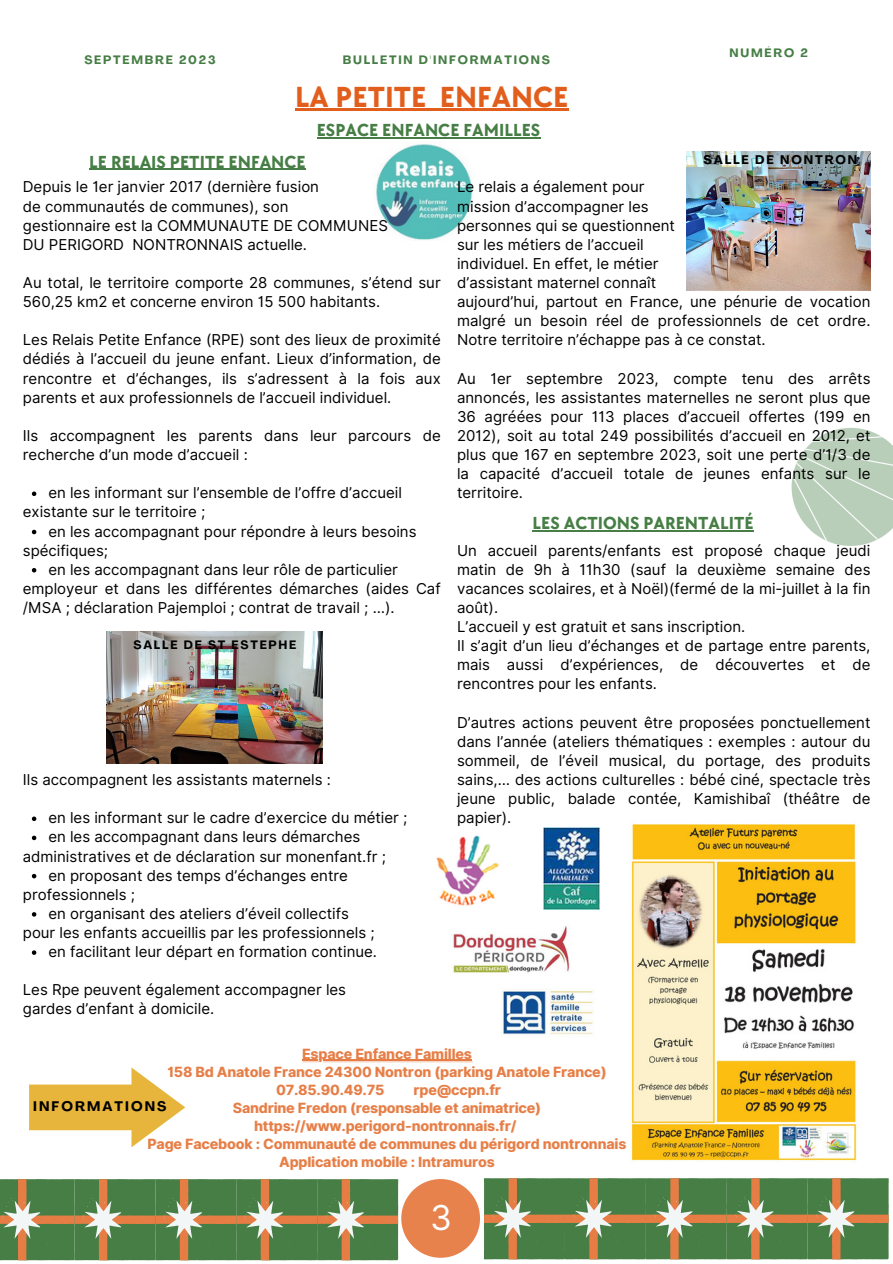
<style>
.page{position:relative;width:893px;height:1264px;background:#fff}
.page>*{position:absolute;margin:0;border:0;box-sizing:border-box;transform-origin:0 0}
.t1{font:34.2px "Inter";color:#fff}
.t2{font:700 30px "TT Chocolates";color:#e25e1c}
.t3{font:700 18px "TT Chocolates";color:#467e45}
.t4{font:15px/19px "Inter";color:#000;text-align:justify}
.t5{font:700 14.1px "Inter";color:#e67d45}
.t6{font:700 13.65px "Agrandir";letter-spacing:.15em;color:#000}
.t7{font:700 12.3px "Agrandir";letter-spacing:.15em;color:#000}
.t8{font:700 12px "Agrandir";letter-spacing:.15em;color:#467e45}
.t9{font:700 12px "Agrandir";letter-spacing:.15em;color:#000}
</style>
<div class="page">
<img style="left:0;top:108px;width:892px;height:1153px">
<hr style="left:302px;top:1059px;width:169px;height:1px;background:#e67d45">
<hr style="left:295px;top:109px;width:131px;height:2px;background:#e25e1c">
<svg style="left:426px;top:109px;width:14px;height:2px"></svg>
<hr style="left:440px;top:109px;width:128px;height:2px;background:#e25e1c">
<hr style="left:532px;top:530px;width:221px;height:1px;background:#467e45">
<hr style="left:89px;top:169px;width:217px;height:1px;background:#467e45">
<p class="t8" style="left:84px;top:55px;width:133px">SEPTEMBRE 2023</p>
<p class="t8" style="left:343px;top:55px;width:208px">BULLETIN D'INFORMATIONS</p>
<p class="t2" style="left:295px;top:80px;width:275px">LA PETITE ENFANCE</p>
<p class="t3" style="left:317px;top:120px;width:225px">ESPACE ENFANCE FAMILLES</p>
<p class="t3" style="left:89px;top:151px;width:218px">LE RELAIS PETITE ENFANCE</p>
<p class="t8" style="left:729px;top:48px;width:80px">NUMÉRO 2</p>
<p class="t7" style="left:703px;top:155px;width:155px">SALLE DE NONTRON</p>
<p class="t4" style="left:23px;top:177px;width:298px">Depuis le 1er janvier 2017 (dernière fusion</p>
<p class="t4" style="left:23px;top:196px;width:267px">de communautés de communes), son</p>
<p class="t4" style="left:23px;top:216px;width:366px">gestionnaire est la COMMUNAUTE DE COMMUNES</p>
<p class="t4" style="left:23px;top:235px;width:286px">DU PERIGORD NONTRONNAIS actuelle.</p>
<p class="t4" style="left:23px;top:273px;width:419px">Au total, le territoire comporte 28 communes, s’étend sur<br>560,25 km2 et concerne environ 15 500 habitants.</p>
<p class="t4" style="left:23px;top:330px;width:419px">Les Relais Petite Enfance (RPE) sont des lieux de proximité dédiés à l’accueil du jeune enfant. Lieux d’information, de rencontre et d’échanges, ils s’adressent à la fois aux parents et aux professionnels de l’accueil individuel.</p>
<p class="t4" style="left:23px;top:426px;width:419px">Ils accompagnent les parents dans leur parcours de recherche d’un mode d’accueil :</p>
<p class="t4" style="left:48px;top:483px;width:355px">en les informant sur l’ensemble de l’offre d’accueil</p>
<p class="t4" style="left:48px;top:521px;width:369px">en les accompagnant pour répondre à leurs besoins</p>
<p class="t4" style="left:48px;top:559px;width:351px">en les accompagnant dans leur rôle de particulier</p>
<p class="t4" style="left:23px;top:502px;width:184px">existante sur le territoire ;</p>
<p class="t4" style="left:23px;top:540px;width:87px">spécifiques;</p>
<p class="t4" style="left:23px;top:579px;width:419px">employeur et dans les différentes démarches (aides Caf /MSA ; déclaration Pajemploi ; contrat de travail ; …).</p>
<p class="t9" style="left:133px;top:640px;width:164px">SALLE DE ST ESTEPHE</p>
<p class="t4" style="left:23px;top:770px;width:309px">Ils accompagnent les assistants maternels :</p>
<p class="t4" style="left:48px;top:808px;width:360px">en les informant sur le cadre d’exercice du métier ;</p>
<p class="t4" style="left:48px;top:827px;width:313px">en les accompagnant dans leurs démarches</p>
<p class="t4" style="left:48px;top:865px;width:301px">en proposant des temps d’échanges entre</p>
<p class="t4" style="left:48px;top:903px;width:302px">en organisant des ateliers d’éveil collectifs</p>
<p class="t4" style="left:48px;top:942px;width:330px">en facilitant leur départ en formation continue.</p>
<p class="t4" style="left:23px;top:846px;width:364px">administratives et de déclaration sur monenfant.fr ;</p>
<p class="t4" style="left:23px;top:884px;width:114px">professionnels ;</p>
<p class="t4" style="left:23px;top:923px;width:353px">pour les enfants accueillis par les professionnels ;</p>
<p class="t4" style="left:23px;top:980px;width:325px">Les Rpe peuvent également accompagner les</p>
<p class="t4" style="left:23px;top:999px;width:193px">gardes d’enfant à domicile.</p>
<p class="t4" style="left:457px;top:177px;width:189px">Le relais a également pour</p>
<p class="t4" style="left:457px;top:196px;width:193px">mission d’accompagner les</p>
<p class="t4" style="left:457px;top:216px;width:219px">personnes qui se questionnent</p>
<p class="t4" style="left:457px;top:235px;width:188px">sur les métiers de l’accueil</p>
<p class="t4" style="left:457px;top:254px;width:203px">individuel. En effet, le métier</p>
<p class="t4" style="left:457px;top:273px;width:201px">d’assistant maternel connaît</p>
<p class="t4" style="left:457px;top:292px;width:415px">aujourd’hui, partout en France, une pénurie de vocation malgré un besoin réel de professionnels de cet ordre.<br>Notre territoire n’échappe pas à ce constat.</p>
<p class="t4" style="left:457px;top:368px;width:415px">Au 1er septembre 2023, compte tenu des arrêts annoncés, les assistantes maternelles ne seront plus que 36 agréées pour 113 places d’accueil offertes (199 en 2012), soit au total 249 possibilités d’accueil en 2012, et plus que 167 en septembre 2023, soit une perte d’1/3 de la capacité d’accueil totale de jeunes enfants sur le territoire.</p>
<p class="t3" style="left:532px;top:512px;width:223px">LES ACTIONS PARENTALITÉ</p>
<p class="t4" style="left:457px;top:540px;width:415px">Un accueil parents/enfants est proposé chaque jeudi matin de 9h à 11h30 (sauf la deuxième semaine des vacances scolaires, et à Noël)(fermé de la mi-juillet à la fin août).</p>
<p class="t4" style="left:457px;top:617px;width:290px">L’accueil y est gratuit et sans inscription.</p>
<p class="t4" style="left:457px;top:636px;width:415px">Il s’agit d’un lieu d’échanges et de partage entre parents, mais aussi d’expériences, de découvertes et de rencontres pour les enfants.</p>
<p class="t4" style="left:457px;top:712px;width:415px">D’autres actions peuvent être proposées ponctuellement dans l’année (ateliers thématiques : exemples : autour du sommeil, de l’éveil musical, du portage, des produits sains,… des actions culturelles : bébé ciné, spectacle très jeune public, balade contée, Kamishibaî (théâtre de papier).</p>
<p class="t5" style="left:302px;top:1045px;width:171px">Espace Enfance Familles</p>
<p class="t5" style="left:167px;top:1063px;width:440px">158 Bd Anatole France 24300 Nontron (parking Anatole France)</p>
<p class="t5" style="left:276px;top:1081px;width:109px">07.85.90.49.75</p>
<p class="t5" style="left:413px;top:1081px;width:89px">rpe@ccpn.fr</p>
<p class="t5" style="left:233px;top:1099px;width:309px">Sandrine Fredon (responsable et animatrice)</p>
<p class="t5" style="left:254px;top:1117px;width:263px">https://www.perigord-nontronnais.fr/</p>
<p class="t5" style="left:147px;top:1135px;width:480px">Page Facebook : Communauté de communes du périgord nontronnais</p>
<p class="t5" style="left:279px;top:1153px;width:217px">Application mobile : Intramuros</p>
<p class="t6" style="left:33px;top:1100px;width:135px">INFORMATIONS</p>
<p class="t1" style="left:430px;top:1197px;width:23px">3</p>
</div>
